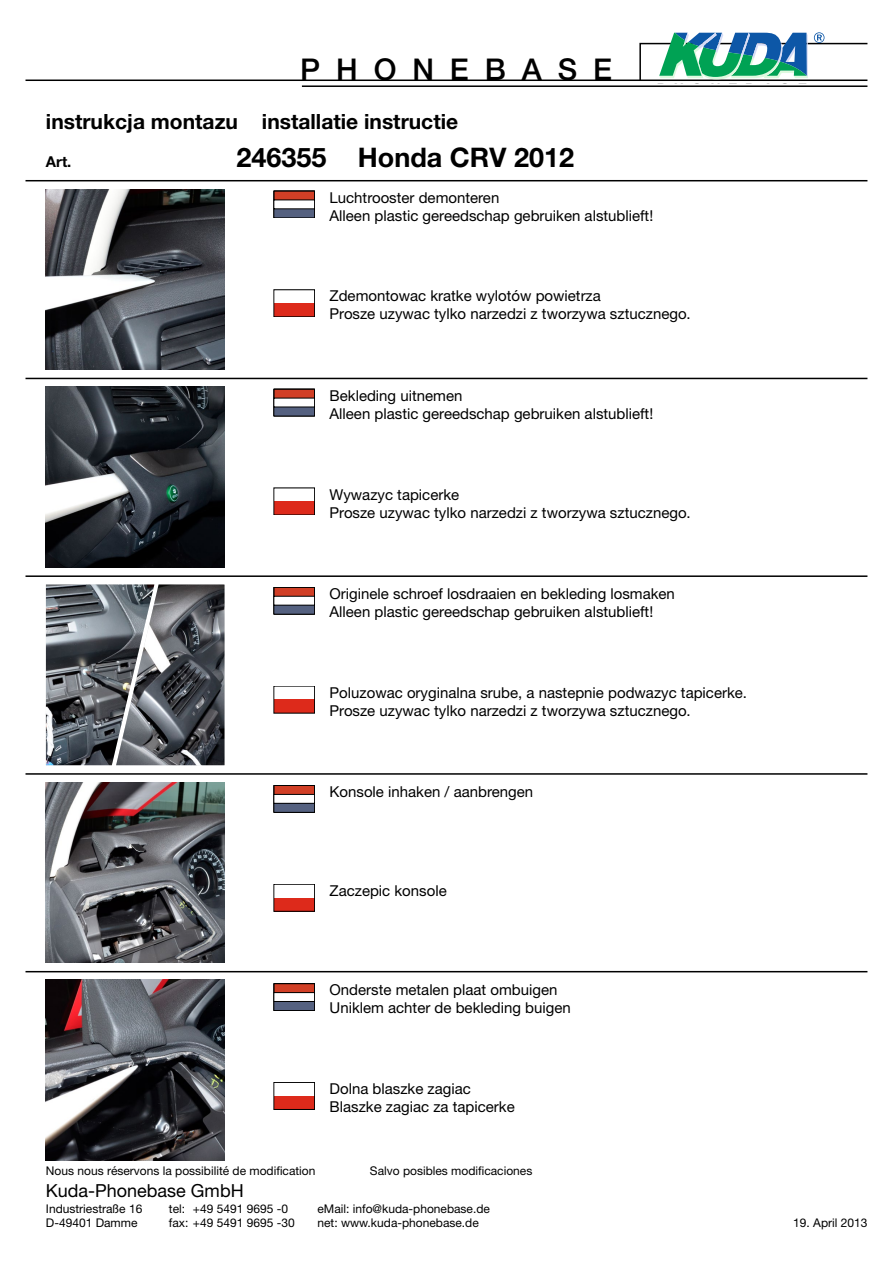
<style>
.page{position:relative;width:893px;height:1263px;background:#fff}
.page>*{position:absolute;margin:0;border:0;box-sizing:border-box;transform-origin:0 0}
.t1{font:500 30px "Helvetica Neue";letter-spacing:.53em;color:#000}
.t2{font:700 27px "Helvetica Neue";color:#000}
.t3{font:700 21px "Helvetica Neue";color:#000}
.t4{font:18px "Helvetica Neue";color:#000}
.t5{font:15px/18px "Helvetica Neue";color:#000}
.t6{font:700 15px "Helvetica Neue";color:#000}
.t7{font:12px "Helvetica Neue";color:#000}
</style>
<div class="page">
<hr style="left:26px;top:80px;width:841px;height:1px;background:#000">
<hr style="left:302px;top:85px;width:565px;height:2px;background:#000">
<svg style="left:639px;top:32px;width:229px;height:49px"></svg>
<div style="left:274px;top:303px;width:41px;height:14px;background:#dd2a1b"></div>
<div style="left:274px;top:501px;width:41px;height:14px;background:#dd2a1b"></div>
<div style="left:274px;top:699px;width:41px;height:14px;background:#dd2a1b"></div>
<div style="left:274px;top:898px;width:41px;height:13px;background:#dd2a1b"></div>
<div style="left:274px;top:884px;width:41px;height:27px;border:1px solid #000"></div>
<div style="left:274px;top:1096px;width:41px;height:13px;background:#dd2a1b"></div>
<div style="left:274px;top:1082px;width:41px;height:27px;border:1px solid #000"></div>
<svg style="left:274px;top:191px;width:41px;height:27px"></svg>
<svg style="left:274px;top:389px;width:41px;height:27px"></svg>
<svg style="left:274px;top:587px;width:41px;height:27px"></svg>
<svg style="left:274px;top:785px;width:41px;height:27px"></svg>
<svg style="left:274px;top:983px;width:41px;height:27px"></svg>
<img style="left:46px;top:189px;width:179px;height:181px">
<img style="left:46px;top:387px;width:179px;height:180px">
<svg style="left:46px;top:584px;width:70px;height:181px;background:#60656b"></svg>
<img style="left:116px;top:584px;width:109px;height:181px">
<img style="left:46px;top:782px;width:179px;height:181px">
<img style="left:46px;top:980px;width:179px;height:181px">
<hr style="left:26px;top:180px;width:841px;height:1px;background:#000">
<hr style="left:26px;top:378px;width:841px;height:1px;background:#000">
<hr style="left:26px;top:575px;width:841px;height:2px;background:#000">
<hr style="left:26px;top:773px;width:841px;height:2px;background:#000">
<hr style="left:26px;top:971px;width:841px;height:1px;background:#000">
<h1 class="t1" style="left:300px;top:51px;width:313px">PHONEBASE</h1>
<h3 class="t3" style="left:46px;top:109px;width:414px">instrukcja montazu installatie instructie</h3>
<p class="t6" style="left:46px;top:153px;width:27px">Art.</p>
<h2 class="t2" style="left:236px;top:140px;width:339px">246355 Honda CRV 2012</h2>
<p class="t5" style="left:330px;top:188px;width:325px">Luchtrooster demonteren<br>Alleen plastic gereedschap gebruiken alstublieft!</p>
<p class="t5" style="left:330px;top:287px;width:363px">Zdemontowac kratke wylotów powietrza<br>Prosze uzywac tylko narzedzi z tworzywa sztucznego.</p>
<p class="t5" style="left:330px;top:386px;width:325px">Bekleding uitnemen<br>Alleen plastic gereedschap gebruiken alstublieft!</p>
<p class="t5" style="left:330px;top:485px;width:363px">Wywazyc tapicerke<br>Prosze uzywac tylko narzedzi z tworzywa sztucznego.</p>
<p class="t5" style="left:330px;top:584px;width:347px">Originele schroef losdraaien en bekleding losmaken<br>Alleen plastic gereedschap gebruiken alstublieft!</p>
<p class="t5" style="left:330px;top:683px;width:419px">Poluzowac oryginalna srube, a nastepnie podwazyc tapicerke.<br>Prosze uzywac tylko narzedzi z tworzywa sztucznego.</p>
<p class="t5" style="left:330px;top:782px;width:205px">Konsole inhaken / aanbrengen</p>
<p class="t5" style="left:330px;top:881px;width:119px">Zaczepic konsole</p>
<p class="t5" style="left:330px;top:981px;width:243px">Onderste metalen plaat ombuigen<br>Uniklem achter de bekleding buigen</p>
<p class="t5" style="left:330px;top:1079px;width:187px">Dolna blaszke zagiac<br>Blaszke zagiac za tapicerke</p>
<p class="t7" style="left:46px;top:1163px;width:271px">Nous nous réservons la possibilité de modification</p>
<p class="t7" style="left:370px;top:1163px;width:164px">Salvo posibles modificaciones</p>
<p class="t7" style="left:46px;top:1201px;width:98px">Industriestraße 16</p>
<p class="t7" style="left:169px;top:1201px;width:121px">tel: +49 5491 9695 -0</p>
<p class="t7" style="left:317px;top:1201px;width:174px">eMail: info@kuda-phonebase.de</p>
<p class="t7" style="left:46px;top:1216px;width:93px">D-49401 Damme</p>
<p class="t7" style="left:169px;top:1216px;width:127px">fax: +49 5491 9695 -30</p>
<p class="t7" style="left:317px;top:1216px;width:163px">net: www.kuda-phonebase.de</p>
<p class="t4" style="left:46px;top:1180px;width:199px">Kuda-Phonebase GmbH</p>
<p class="t7" style="left:793px;top:1216px;width:76px">19. April 2013</p>
</div>
